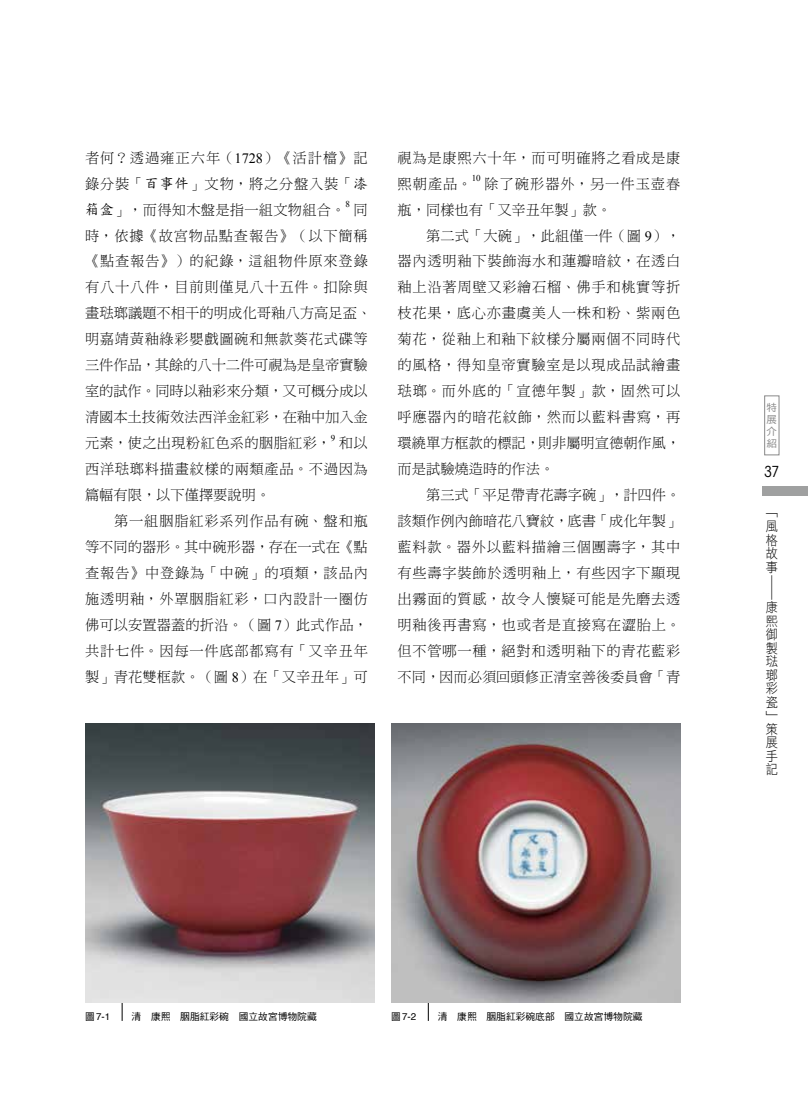
<style>
.page{position:relative;width:808px;height:1106px;background:#fff}
.page>*{position:absolute;margin:0;border:0;box-sizing:border-box;transform-origin:0 0}
.t1{font:condensed 15px "ITC Avant Garde Std";color:#000}
.t2{font:14.25px/26px "DF Ming Std W3";letter-spacing:.05em;color:#000}
.t3{font:14.25px/26px "DF Ming Std W3";letter-spacing:.02em;color:#000}
.t4{font:13.5px/13.5px "DF Hei Std W3";color:#000;text-align:justify;scale:.9 1}
.t5{font:12.15px "DF Hei Std W3";color:#000;scale:2.22 1}
.t6{font:10.05px/12px "DF Hei Std W5";color:#898989;text-align:justify;scale:1.05 1}
.t7{font:9.75px "DF Hei Std W5";color:#000}
.t8{font:9.75px "Helvetica";color:#000}
.t9{font:9px "Times New Roman";color:#000}
.s1{font-family:"Times New Roman"}
.s2{font-family:"AR Kai B5";font-weight:500}
.s3{font-family:"DF Hei Std W5"}
</style>
<div class="page">
<div style="left:762px;top:487px;width:46px;height:9px;background:#9fa0a0"></div>
<div style="left:764px;top:395px;width:15px;height:60px;border:1px solid #898989"></div>
<hr style="left:122px;top:924px;width:1px;height:96px;background:#000">
<img style="left:85px;top:723px;width:289px;height:279px">
<hr style="left:428px;top:924px;width:1px;height:96px;background:#000">
<img style="left:391px;top:723px;width:289px;height:279px">
<p class="t2" style="left:85px;top:144px;width:284px;text-align:justify">者何？透過雍正六年（<span class="s1">1728</span>）《活計檔》記錄分裝「<span class="s2">百事件</span>」文物，將之分盤入裝「<span class="s2">漆箱盒</span>」，而得知木盤是指一組文物組合。</p>
<p class="t9" style="left:345px;top:198px;width:6px">8</p>
<p class="t3" style="left:85px;top:196px;width:288px;text-indent:269px">同時，依據《故宮物品點查報告》（以下簡稱《點查報告》）的紀錄，這組物件原來登錄有八十八件，目前則僅見八十五件。扣除與畫琺瑯議題不相干的明成化哥釉八方高足盃、明嘉靖黃釉綠彩嬰戲圖碗和無款葵花式碟等三件作品，其餘的八十二件可視為是皇帝實驗室的試作。同時以釉彩來分類，又可概分成以清國本土技術效法西洋金紅彩，在釉中加入金元素，使之出現粉紅色系的胭脂紅彩，</p>
<p class="t9" style="left:331px;top:431px;width:6px">9</p>
<p class="t2" style="left:85px;top:430px;width:284px;text-indent:254px">和以西洋琺瑯料描畫紋樣的兩類產品。不過因為篇幅有限，以下僅擇要說明。<br>　　第一組胭脂紅彩系列作品有碗、盤和瓶等不同的器形。其中碗形器，存在一式在《點查報告》中登錄為「中碗」的項類，該品內施透明釉，外罩胭脂紅彩，口內設計一圈仿佛可以安置器蓋的折沿。（圖 <span class="s1">7</span>）此式作品，共計七件。因每一件底部都寫有「又辛丑年製」青花雙框款。（圖 <span class="s1">8</span>）在「又辛丑年」可</p>
<p class="t2" style="left:398px;top:144px;width:284px">視為是康熙六十年，而可明確將之看成是康熙朝產品。</p>
<p class="t9" style="left:472px;top:172px;width:10px">10</p>
<p class="t2" style="left:398px;top:170px;width:284px;text-indent:87px">除了碗形器外，另一件玉壺春瓶，同樣也有「又辛丑年製」款。<br>　　第二式「大碗」，此組僅一件（圖 <span class="s1">9</span>），器內透明釉下裝飾海水和蓮瓣暗紋，在透白釉上沿著周壁又彩繪石榴、佛手和桃實等折枝花果，底心亦畫虞美人一株和粉、紫兩色菊花，從釉上和釉下紋樣分屬兩個不同時代的風格，得知皇帝實驗室是以現成品試繪畫琺瑯。而外底的「宣德年製」款，固然可以呼應器內的暗花紋飾，然而以藍料書寫，再環繞單方框款的標記，則非屬明宣德朝作風，而是試驗燒造時的作法。<br>　　第三式「平足帶青花壽字碗」，計四件。該類作例內飾暗花八寶紋，底書「成化年製」藍料款。器外以藍料描繪三個團壽字，其中有些壽字裝飾於透明釉上，有些因字下顯現出霧面的質感，故令人懷疑可能是先磨去透明釉後再書寫，也或者是直接寫在澀胎上。但不管哪一種，絕對和透明釉下的青花藍彩不同，因而必須回頭修正清室善後委員會「青</p>
<p class="t6" style="left:766px;top:401px;width:11px">特展介紹</p>
<p class="t1" style="left:764px;top:463px;width:17px">37</p>
<p class="t4" style="left:766px;top:506px;width:15px">﹁風格故事</p>
<p class="t5" style="left:778px;top:573px;width:14px;rotate:90deg">—</p>
<p class="t4" style="left:766px;top:600px;width:15px">康熙御製琺瑯彩瓷﹂策展手記</p>
<p class="t8" style="left:85px;top:1008px;width:27px"><span class="s3">圖</span>7-1</p>
<p class="t7" style="left:132px;top:1010px;width:187px">清　康熙　胭脂紅彩碗　國立故宮博物院藏</p>
<p class="t8" style="left:391px;top:1008px;width:27px"><span class="s3">圖</span>7-2</p>
<p class="t7" style="left:438px;top:1010px;width:206px">清　康熙　胭脂紅彩碗底部　國立故宮博物院藏</p>
</div>
